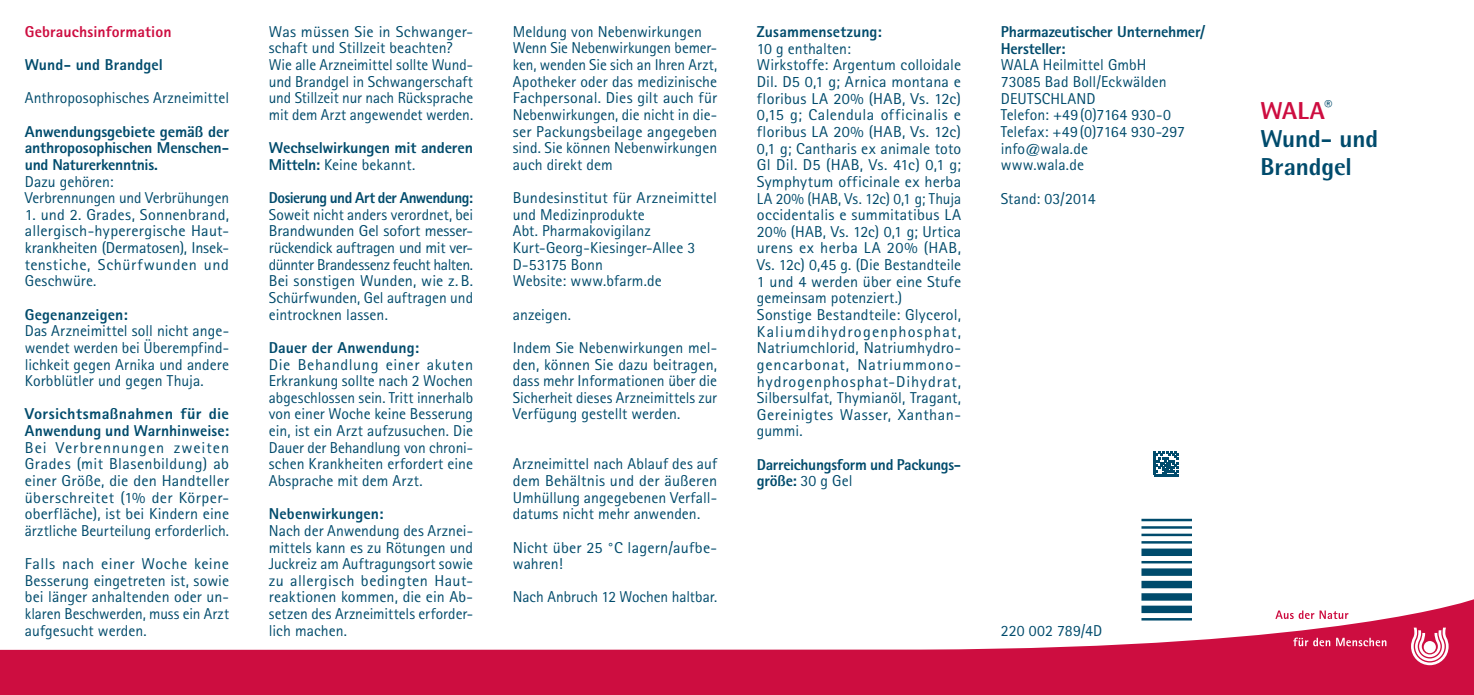
<style>
.page{position:relative;width:1474px;height:695px;background:#fff}
.page>*{position:absolute;margin:0;border:0;box-sizing:border-box;transform-origin:0 0}
.t1{font:800 24.5px/28px "Agfa Rotis Semisans";letter-spacing:-.005em;color:#004b6c}
.t2{font:800 24.5px "Agfa Rotis Semisans";color:#cd0d40}
.t3{font:15.75px/16.6px "Agfa Rotis Sans Serif";letter-spacing:.005em;color:#004b6c}
.t4{font:800 15.75px/16.6px "Agfa Rotis Sans Serif";letter-spacing:-.01em;color:#004b6c}
.t5{font:800 15.75px/16.6px "Agfa Rotis Sans Serif";letter-spacing:.015em;color:#004b6c}
.t6{font:800 15.75px "Agfa Rotis Sans Serif";letter-spacing:.01em;color:#004b6c}
.t7{font:800 15.75px "Agfa Rotis Sans Serif";letter-spacing:-.03em;color:#004b6c}
.t8{font:800 15.75px "Agfa Rotis Sans Serif";letter-spacing:.01em;color:#cd0d40}
.s1{font-weight:400}
</style>
<div class="page">
<svg style="left:0;top:593px;width:1473px;height:101px"></svg>
<svg style="left:1275px;top:610px;width:73px;height:9px"></svg>
<svg style="left:1293px;top:637px;width:93px;height:9px"></svg>
<svg style="left:1410px;top:627px;width:38px;height:38px"></svg>
<svg style="left:1153px;top:451px;width:25px;height:23px"></svg>
<hr style="left:1153px;top:474px;width:25px;height:2px;background:#004b6c">
<hr style="left:1141px;top:618px;width:50px;height:2px;background:#004b6c">
<div style="left:1141px;top:605px;width:50px;height:8px;background:#004b6c"></div>
<div style="left:1141px;top:593px;width:50px;height:7px;background:#004b6c"></div>
<div style="left:1141px;top:580px;width:50px;height:8px;background:#004b6c"></div>
<div style="left:1141px;top:568px;width:50px;height:7px;background:#004b6c"></div>
<hr style="left:1141px;top:561px;width:50px;height:2px;background:#004b6c">
<div style="left:1141px;top:548px;width:50px;height:8px;background:#004b6c"></div>
<hr style="left:1141px;top:541px;width:50px;height:2px;background:#004b6c">
<hr style="left:1141px;top:533px;width:50px;height:3px;background:#004b6c">
<hr style="left:1141px;top:526px;width:50px;height:2px;background:#004b6c">
<hr style="left:1141px;top:518px;width:50px;height:3px;background:#004b6c">
<p class="t8" style="left:25px;top:22px;width:148px">Gebrauchsinformation</p>
<p class="t6" style="left:25px;top:55px;width:140px">Wund- und Brandgel</p>
<p class="t3" style="left:25px;top:90px;width:206px">Anthroposophisches Arzneimittel</p>
<p class="t4" style="left:25px;top:123px;width:206px;text-align:justify">Anwendungsgebiete gemäß der anthroposophischen Menschen&shy;und Naturerkenntnis.</p>
<p class="t3" style="left:25px;top:173px;width:206px">Dazu gehören:<br>Verbrennungen und Verbrühungen</p>
<p class="t3" style="left:25px;top:206px;width:206px;text-align:justify">1. und 2. Grades, Sonnenbrand, allergisch-hyperergische Haut&shy;krankheiten (Dermatosen), Insek&shy;tenstiche, Schürfwunden und Geschwüre.</p>
<p class="t6" style="left:25px;top:304px;width:104px">Gegenanzeigen:</p>
<p class="t3" style="left:25px;top:322px;width:206px;text-align:justify">Das Arzneimittel soll nicht ange&shy;wendet werden bei Überempfind&shy;lichkeit gegen Arnika und andere Korbblütler und gegen Thuja.</p>
<p class="t5" style="left:25px;top:405px;width:206px">Vorsichtsmaßnahmen für die<br>Anwendung und Warnhinweise:</p>
<p class="t3" style="left:25px;top:439px;width:206px;text-align:justify">Bei Verbrennungen zweiten Grades (mit Blasenbildung) ab einer Größe, die den Handteller überschreitet (1% der Körper&shy;oberfläche), ist bei Kindern eine ärztliche Beurteilung erforderlich.</p>
<p class="t3" style="left:25px;top:555px;width:206px">Falls nach einer Woche keine<br>Besserung eingetreten ist, sowie bei länger anhaltenden oder un-- klaren Beschwerden, muss ein Arzt aufgesucht werden.</p>
<p class="t3" style="left:269px;top:23px;width:206px">Was müssen Sie in Schwanger&shy;schaft und Stillzeit beachten?<br>Wie alle Arzneimittel sollte Wund&shy;und Brandgel in Schwangerschaft und Stillzeit nur nach Rücksprache mit dem Arzt angewendet werden.</p>
<p class="t4" style="left:269px;top:139px;width:206px">Wechselwirkungen mit anderen<br>Mitteln: <span class="s1">Keine bekannt.</span></p>
<p class="t7" style="left:269px;top:188px;width:206px">Dosierung und Art der Anwendung:</p>
<p class="t3" style="left:269px;top:206px;width:206px;text-align:justify">Soweit nicht anders verordnet, bei Brandwunden Gel sofort messer&shy;rückendick auftragen und mit ver&shy;dünnter Brandessenz feucht halten.<br>Bei sonstigen Wunden, wie z. B.<br>Schürfwunden, Gel auftragen und eintrocknen lassen.</p>
<p class="t4" style="left:269px;top:339px;width:152px">Dauer der Anwendung:</p>
<p class="t3" style="left:269px;top:356px;width:206px;text-align:justify">Die Behandlung einer akuten Erkrankung sollte nach 2 Wochen abgeschlossen sein. Tritt innerhalb von einer Woche keine Besserung ein, ist ein Arzt aufzusuchen. Die Dauer der Behandlung von chroni&shy;schen Krankheiten erfordert eine Absprache mit dem Arzt.</p>
<p class="t4" style="left:269px;top:505px;width:116px">Nebenwirkungen:</p>
<p class="t3" style="left:269px;top:522px;width:206px">Nach der Anwendung des Arznei&shy;mittels kann es zu Rötungen und<br>Juckreiz am Auftragungsort sowie zu allergisch bedingten Haut&shy;reaktionen kommen, die ein Ab-- setzen des Arzneimittels erforder&shy;lich machen.</p>
<p class="t3" style="left:513px;top:23px;width:206px">Meldung von Nebenwirkungen<br>Wenn Sie Nebenwirkungen bemer&shy;ken, wenden Sie sich an Ihren Arzt,<br>Apotheker oder das medizinische<br>Fachpersonal. Dies gilt auch für<br>Nebenwirkungen, die nicht in die&shy;ser Packungsbeilage angegeben sind. Sie können Nebenwirkungen auch direkt dem</p>
<p class="t3" style="left:513px;top:189px;width:206px">Bundesinstitut für Arzneimittel und Medizinprodukte<br>Abt. Pharmakovigilanz<br>Kurt-Georg-Kiesinger-Allee 3<br>D-53175 Bonn<br>Website: www.bfarm.de</p>
<p class="t3" style="left:513px;top:297px;width:206px;line-height:33.2px">anzeigen.<br>Indem Sie Nebenwirkungen mel-</p>
<p class="t3" style="left:513px;top:356px;width:206px;text-align:justify">den, können Sie dazu beitragen, dass mehr Informationen über die Sicherheit dieses Arzneimittels zur Verfügung gestellt werden.</p>
<p class="t3" style="left:513px;top:455px;width:206px;text-align:justify">Arzneimittel nach Ablauf des auf dem Behältnis und der äußeren Umhüllung angegebenen Verfall&shy;datums nicht mehr anwenden.</p>
<p class="t3" style="left:513px;top:538px;width:206px">Nicht über 25 °C lagern/aufbe&shy;wahren!</p>
<p class="t3" style="left:513px;top:588px;width:206px">Nach Anbruch 12 Wochen haltbar.</p>
<p class="t6" style="left:756px;top:22px;width:127px">Zusammensetzung:</p>
<p class="t3" style="left:756px;top:40px;width:206px">10 g enthalten:<br>Wirkstoffe: Argentum colloidale<br>Dil. D5 0,1 g; Arnica montana e floribus LA 20% (HAB, Vs. 12c)<br>0,15 g; Calendula officinalis e floribus LA 20% (HAB, Vs. 12c)<br>0,1 g; Cantharis ex animale toto<br>Gl Dil. D5 (HAB, Vs. 41c) 0,1 g;<br>Symphytum officinale ex herba<br>LA 20% (HAB, Vs. 12c) 0,1 g; Thuja occidentalis e summitatibus LA<br>20% (HAB, Vs. 12c) 0,1 g; Urtica urens ex herba LA 20% (HAB,<br>Vs. 12c) 0,45 g. (Die Bestandteile<br>1 und 4 werden über eine Stufe gemeinsam potenziert.)<br>Sonstige Bestandteile: Glycerol,<br>Kaliumdihydrogenphosphat,<br>Natriumchlorid, Natriumhydro&shy;gencarbonat, Natriummono&shy;hydrogenphosphat-Dihydrat,<br>Silbersulfat, Thymianöl, Tragant,<br>Gereinigtes Wasser, Xanthan---- gummi.</p>
<p class="t4" style="left:756px;top:456px;width:204px">Darreichungsform und Packungs&shy;größe: <span class="s1">30 g Gel</span></p>
<p class="t4" style="left:1000px;top:23px;width:206px">Pharmazeutischer Unternehmer/<br>Hersteller:</p>
<p class="t3" style="left:1000px;top:57px;width:186px">WALA Heilmittel GmbH<br>73085 Bad Boll/Eckwälden<br>DEUTSCHLAND<br>Telefon: +49(0)7164 930-0<br>Telefax: +49 (0)7164 930-297 info@wala.de<br>www.wala.de</p>
<p class="t3" style="left:1000px;top:190px;width:96px">Stand: 03/2014</p>
<p class="t3" style="left:1000px;top:621px;width:103px">220 002 789/4D</p>
<p class="t3" style="left:1324px;top:97px;width:9px">®</p>
<h1 class="t1" style="left:1260px;top:124px;width:119px">Wund- und<br>Brandgel</h1>
<h1 class="t2" style="left:1260px;top:95px;width:66px">WALA</h1>
</div>
